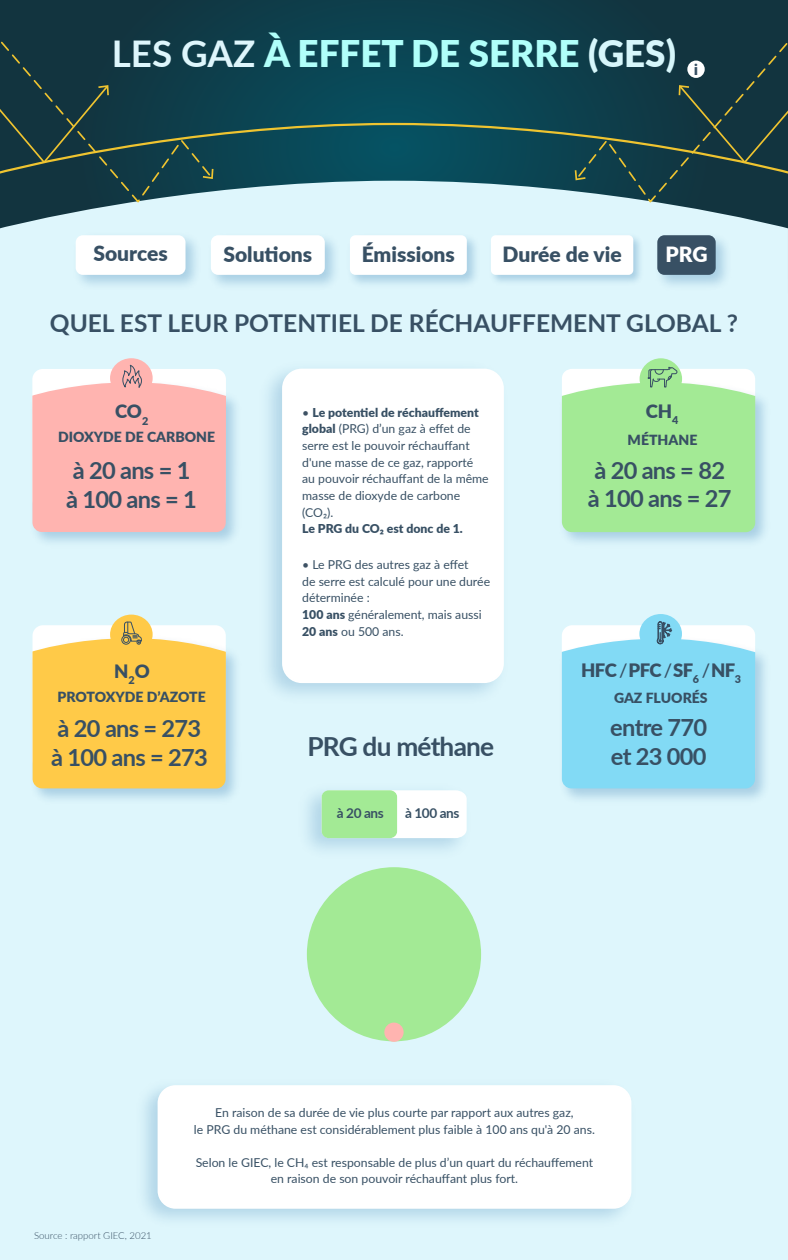
<style>
.page{position:relative;width:788px;height:1260px;background:#fff}
.page>*{position:absolute;margin:0;border:0;box-sizing:border-box;transform-origin:0 0}
.t1{font:900 36.75px "Lato";color:#b0fffa}
.t2{font:700 26.25px "Lato";letter-spacing:-.03em;color:#385064}
.t3{font:700 24.5px "Lato";color:#385064}
.t4{font:700 23.62px/28.3px "Lato";letter-spacing:-.03em;color:#385064}
.t5{font:900 21px "Lato";color:#385064}
.t6{font:900 21px "Lato";color:#fff}
.t7{font:900 18.46px "Lato";letter-spacing:-.03em;color:#385064}
.t8{font:700 16.19px "Myriad Pro";color:#385064}
.t9{font:900 14px "Lato";color:#385064}
.t10{font:700 13.56px "Lato";letter-spacing:-.03em;color:#385064}
.t11{font:12.25px/16.6px "Lato";color:#385064;text-align:center}
.t12{font:900 12.25px "Lato";color:#385064}
.t13{font:300 9.62px "Lato";color:#385064}
.s1{font-weight:700;color:#def6fc}
.s2{color:#d6f6fb}
.s3{color:#3e5264}
.s4{font-weight:900}
.s5{font-weight:500}
</style>
<div class="page">
<svg style="left:0;top:0;width:788px;height:181px;background:#0c404d"></svg>
<div style="left:0;top:181px;width:788px;height:1079px;background:#def6fc"></div>
<svg style="left:0;top:27px;width:214px;height:177px;background:#183d46"></svg>
<svg style="left:574px;top:29px;width:214px;height:175px;background:#183d47"></svg>
<svg style="left:0;top:122px;width:788px;height:53px;background:#1a484b"></svg>
<img style="left:130px;top:1073px;width:511px;height:161px">
<div style="left:158px;top:1086px;width:472px;height:122px;background:#fff;border-radius:17px"></div>
<div style="left:157px;top:1085px;width:474px;height:124px;border:2px solid #fff;border-radius:17px"></div>
<div style="left:307px;top:867px;width:174px;height:174px;background:#a3ea95;border-radius:50%"></div>
<div style="left:384px;top:1023px;width:19px;height:19px;background:#ffb4b0;border-radius:50%"></div>
<img style="left:292px;top:777px;width:185px;height:88px">
<svg style="left:321px;top:790px;width:145px;height:48px"></svg>
<div style="left:321px;top:790px;width:76px;height:48px;background:#a3ea95;border-radius:7px"></div>
<img style="left:554px;top:631px;width:220px;height:177px">
<div style="left:639px;top:614px;width:43px;height:40px;background:#82daf5;border-radius:50%"></div>
<svg style="left:561px;top:621px;width:194px;height:167px;background:#8fddf5"></svg>
<img style="left:25px;top:631px;width:220px;height:177px">
<div style="left:110px;top:615px;width:43px;height:39px;background:#ffca48;border-radius:50%"></div>
<svg style="left:33px;top:621px;width:193px;height:167px;background:#fdce5c"></svg>
<img style="left:554px;top:375px;width:220px;height:177px">
<div style="left:639px;top:358px;width:43px;height:41px;background:#a3ea95;border-radius:50%"></div>
<svg style="left:562px;top:367px;width:193px;height:165px;background:#abeb9f"></svg>
<img style="left:25px;top:375px;width:221px;height:177px">
<div style="left:110px;top:358px;width:43px;height:40px;background:#ffb4b0;border-radius:50%"></div>
<svg style="left:32px;top:364px;width:194px;height:168px;background:#fdbcb8"></svg>
<img style="left:252px;top:355px;width:263px;height:355px">
<div style="left:283px;top:370px;width:220px;height:312px;background:#fff;border-radius:19px"></div>
<div style="left:282px;top:369px;width:222px;height:314px;border:2px solid #fff;border-radius:19px"></div>
<img style="left:650px;top:228px;width:85px;height:66px">
<div style="left:657px;top:235px;width:58px;height:40px;background:#385064;border-radius:7px"></div>
<img style="left:486px;top:230px;width:160px;height:58px">
<div style="left:491px;top:235px;width:142px;height:40px;background:#fff;border-radius:5px"></div>
<img style="left:344px;top:229px;width:139px;height:62px">
<div style="left:350px;top:235px;width:117px;height:40px;background:#fff;border-radius:6px"></div>
<img style="left:68px;top:228px;width:276px;height:67px">
<div style="left:211px;top:235px;width:114px;height:40px;background:#fff;border-radius:7px"></div>
<div style="left:76px;top:235px;width:109px;height:40px;background:#fff;border-radius:7px"></div>
<div style="left:687px;top:61px;width:17px;height:17px;background:#fff;border-radius:50%"></div>
<h1 class="t1" style="left:112px;top:26px;width:565px"><span class="s1">LES GAZ</span> À EFFET DE SERRE <span class="s2">(GES)</span></h1>
<h3 class="t8" style="left:693px;top:59px;width:6px">i</h3>
<h3 class="t5" style="left:93px;top:238px;width:76px">Sources</h3>
<h3 class="t5" style="left:223px;top:238px;width:90px">Solutions</h3>
<h3 class="t5" style="left:362px;top:238px;width:95px">Émissions</h3>
<h3 class="t5" style="left:502px;top:238px;width:121px">Durée de vie</h3>
<h3 class="t6" style="left:665px;top:238px;width:44px">PRG</h3>
<h3 class="t3" style="left:50px;top:305px;width:689px">QUEL EST LEUR POTENTIEL DE RÉCHAUFFEMENT GLOBAL ?</h3>
<h3 class="t7" style="left:115px;top:398px;width:35px">CO<sub>2</sub></h3>
<p class="t9" style="left:58px;top:426px;width:158px">DIOXYDE DE CARBONE</p>
<h3 class="t4" style="left:66px;top:455px;width:132px">à 20 ans = 1 à 100 ans = 1</h3>
<p class="t11" style="left:302px;top:404px;width:188px;text-align:left"><span class="s3">•</span> <span class="s4">Le potentiel de réchauffement global</span> (PRG) d’un gaz à effet de serre est le pouvoir réchauffant d'une masse de ce gaz, rapporté au pouvoir réchauffant de la même masse de dioxyde de carbone (CO₂).</p>
<p class="t12" style="left:302px;top:519px;width:162px">Le PRG du CO₂ est donc de 1.</p>
<h3 class="t7" style="left:645px;top:397px;width:34px">CH<sub>4</sub></h3>
<p class="t9" style="left:627px;top:429px;width:71px">MÉTHANE</p>
<h3 class="t4" style="left:587px;top:455px;width:145px">à 20 ans = 82 à 100 ans = 27</h3>
<p class="t11" style="left:302px;top:556px;width:189px;text-align:left"><span class="s3">•</span> Le PRG des autres gaz à effet<br>de serre est calculé pour une durée déterminée :<br><span class="s4">100 ans</span> généralement, mais aussi<br><span class="s4">20 ans</span> ou 500 ans.</p>
<h3 class="t7" style="left:114px;top:657px;width:37px">N<sub>2</sub>O</h3>
<h3 class="t7" style="left:581px;top:657px;width:161px">HFC <span class="s5">/</span> PFC <span class="s5">/</span> SF<sub>6</sub> <span class="s5">/</span> NF<sub>3</sub></h3>
<p class="t9" style="left:57px;top:687px;width:150px">PROTOXYDE D’AZOTE</p>
<p class="t9" style="left:614px;top:687px;width:95px">GAZ FLUORÉS</p>
<h3 class="t4" style="left:51px;top:714px;width:158px">à 20 ans = 273 à 100 ans = 273</h3>
<h2 class="t2" style="left:307px;top:727px;width:188px">PRG du méthane</h2>
<h3 class="t4" style="left:610px;top:712px;width:98px">entre 770 et 23 000</h3>
<p class="t10" style="left:337px;top:803px;width:48px">à 20 ans</p>
<p class="t10" style="left:405px;top:803px;width:56px">à 100 ans</p>
<p class="t13" style="left:34px;top:1229px;width:119px">Source : rapport GIEC, 2021</p>
<p class="t11" style="left:194px;top:1104px;width:402px">En raison de sa durée de vie plus courte par rapport aux autres gaz,<br>le PRG du méthane est considérablement plus faible à 100 ans qu'à 20 ans.</p>
<p class="t11" style="left:196px;top:1153px;width:399px">Selon le GIEC, le CH₄ est responsable de plus d’un quart du réchauffement en raison de son pouvoir réchauffant plus fort.</p>
</div>
